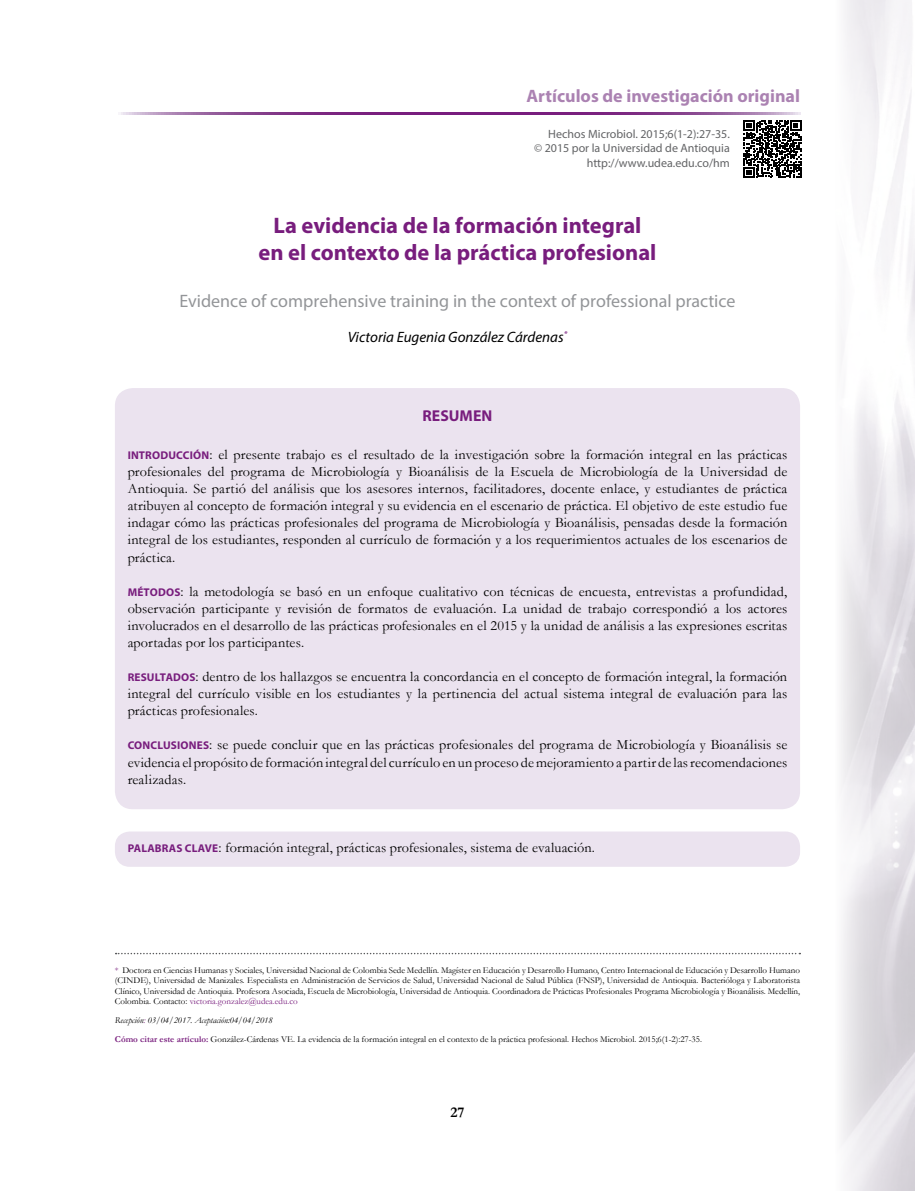
<style>
.page{position:relative;width:915px;height:1191px;background:#fff}
.page>*{position:absolute;margin:0;border:0;box-sizing:border-box;transform-origin:0 0}
.t1{font:700 22.5px/27px "Myriad Pro";color:#781d7d;text-align:center}
.t2{font:18px "Myriad Pro";color:#939598}
.t3{font:700 18px "Myriad Pro";color:#ab82b2}
.t4{font:700 15.75px "Myriad Pro";letter-spacing:.005em;color:#781d7d}
.t5{font:italic 15px "Myriad Pro";color:#000}
.t6{font:700 15px "Garamond";color:#000}
.t7{font:14.25px/17.1px "Garamond";letter-spacing:.01em;color:#000;text-align:justify}
.t8{font:12px/14.4px "Myriad Pro";color:#636466;text-align:right}
.t9{font:9px/10.5px "Garamond";color:#000;text-align:justify}
.s1{font-family:"Myriad Pro";font-weight:700;font-size:11.25px;color:#781d7d}
.s2{color:#781d7d}
.s3{font-style:italic}
.s4{font-style:italic;color:#781d7d}
.s5{font-weight:700;color:#781d7d}
</style>
<div class="page">
<svg style="left:121px;top:112px;width:678px;height:2px"></svg>
<div style="left:115px;top:388px;width:684px;height:421px;background:#ebe3ef;border-radius:18px"></div>
<div style="left:115px;top:831px;width:684px;height:35px;background:#ebe3ef;border-radius:15px"></div>
<svg style="left:116px;top:952px;width:684px;height:2px"></svg>
<svg style="left:743px;top:120px;width:58px;height:58px"></svg>
<p class="t3" style="left:526px;top:84px;width:275px">Artículos de investigación original</p>
<p class="t8" style="left:534px;top:126px;width:197px">Hechos Microbiol. 2015;6(1-2):27-35.<br>© 2015 por la Universidad de Antioquia http://www.udea.edu.co/hm</p>
<h1 class="t1" style="left:258px;top:211px;width:399px">La evidencia de la formación integral en el contexto de la práctica profesional</h1>
<p class="t2" style="left:179px;top:290px;width:557px">Evidence of comprehensive training in the context of professional practice</p>
<p class="t5" style="left:347px;top:328px;width:221px">Victoria Eugenia González Cárdenas<sup>*</sup></p>
<p class="t4" style="left:422px;top:405px;width:72px">RESUMEN</p>
<p class="t7" style="left:128px;top:445px;width:661px"><span class="s1">INTRODUCCIÓN</span>: el presente trabajo es el resultado de la investigación sobre la formación integral en las prácticas profesionales del programa de Microbiología y Bioanálisis de la Escuela de Microbiología de la Universidad de Antioquia. Se partió del análisis que los asesores internos, facilitadores, docente enlace, y estudiantes de práctica atribuyen al concepto de formación integral y su evidencia en el escenario de práctica. El objetivo de este estudio fue indagar cómo las prácticas profesionales del programa de Microbiología y Bioanálisis, pensadas desde la formación integral de los estudiantes, responden al currículo de formación y a los requerimientos actuales de los escenarios de práctica.</p>
<p class="t7" style="left:128px;top:582px;width:661px"><span class="s1">MÉTODOS</span>: la metodología se basó en un enfoque cualitativo con técnicas de encuesta, entrevistas a profundidad, observación participante y revisión de formatos de evaluación. La unidad de trabajo correspondió a los actores involucrados en el desarrollo de las prácticas profesionales en el 2015 y la unidad de análisis a las expresiones escritas aportadas por los participantes.</p>
<p class="t7" style="left:128px;top:668px;width:661px"><span class="s1">RESULTADOS</span>: dentro de los hallazgos se encuentra la concordancia en el concepto de formación integral, la formación integral del currículo visible en los estudiantes y la pertinencia del actual sistema integral de evaluación para las prácticas profesionales.</p>
<p class="t7" style="left:128px;top:736px;width:661px"><span class="s1">CONCLUSIONES</span>: se puede concluir que en las prácticas profesionales del programa de Microbiología y Bioanálisis se evidencia el propósito de formación integral del currículo en un proceso de mejoramiento a partir de las recomendaciones realizadas.</p>
<p class="t7" style="left:128px;top:838px;width:468px"><span class="s1">PALABRAS CLAVE</span>: formación integral, prácticas profesionales, sistema de evaluación.</p>
<p class="t9" style="left:115px;top:964px;width:686px"><span class="s2">*</span> Doctora en Ciencias Humanas y Sociales, Universidad Nacional de Colombia Sede Medellín. Magíster en Educación y Desarrollo Humano, Centro Internacional de Educación y Desarrollo Humano (CINDE), Universidad de Manizales. Especialista en Administración de Servicios de Salud, Universidad Nacional de Salud Pública (FNSP), Universidad de Antioquia. Bacterióloga y Laboratorista Clínico, Universidad de Antioquia. Profesora Asociada, Escuela de Microbiología, Universidad de Antioquia. Coordinadora de Prácticas Profesionales Programa Microbiología y Bioanálisis. Medellín, Colombia. Contacto: <span class="s2">victoria.gonzalez@udea.edu.co</span></p>
<p class="t9" style="left:115px;top:1010px;width:588px;line-height:19px"><span class="s3">Recepción</span><span class="s4">:</span> <span class="s3">03/04/2017. Aceptación:04/04/2018<br></span><span class="s5">Cómo citar este artículo:</span> González-Cárdenas VE. La evidencia de la formación integral en el contexto de la práctica profesional. Hechos Microbiol. 2015;6(1-2):27-35.</p>
<p class="t6" style="left:450px;top:1102px;width:16px">27</p>
</div>
